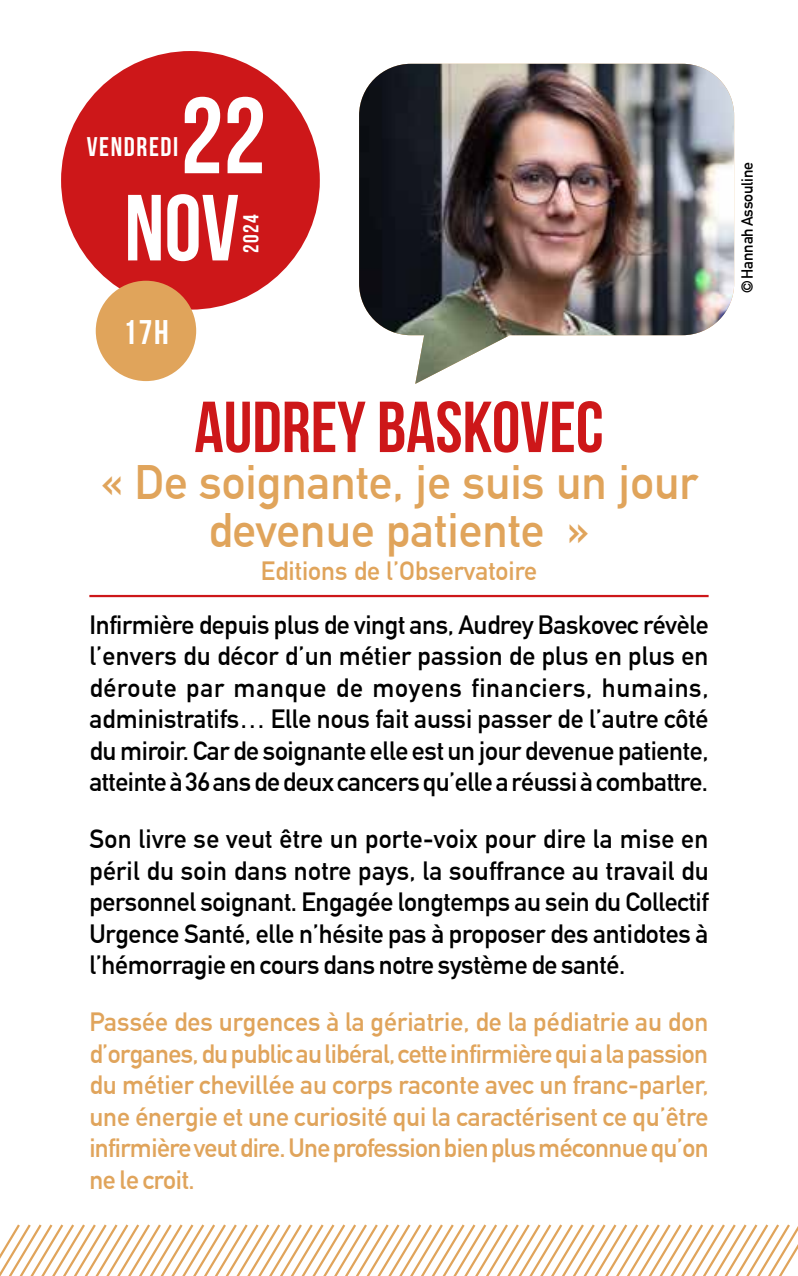
<style>
.page{position:relative;width:798px;height:1276px;background:#fff}
.page>*{position:absolute;margin:0;border:0;box-sizing:border-box;transform-origin:0 0}
.t1{font:108px "Bebas Neue";color:#fff}
.t2{font:93.6px "Bebas Neue";color:#fff}
.t3{font:72px "Bebas Neue";color:#cd1719}
.t4{font:700 47.25px/47.2px "DIN Alternate";color:#e0a45b;text-align:center}
.t5{font:34.2px "Bebas Neue";color:#fff}
.t6{font:27px "Bebas Neue";letter-spacing:.06em;color:#fff}
.t7{font:700 25.88px/31.5px "DIN Alternate";letter-spacing:-.01em;color:#000;text-align:justify}
.t8{font:700 25.88px/31.5px "DIN Alternate";letter-spacing:-.025em;color:#e0a45b;text-align:justify}
.t9{font:700 25.88px "DIN Alternate";color:#e0a45b}
.t10{font:21.6px "Bebas Neue";color:#fff}
.t11{font:700 15.75px "DIN Alternate";letter-spacing:-.01em;color:#000}
</style>
<div class="page">
<svg style="left:0;top:1224px;width:797px;height:52px"></svg>
<div style="left:61px;top:51px;width:259px;height:259px;background:#cd1719;border-radius:50%"></div>
<div style="left:96px;top:281px;width:100px;height:100px;background:#e0a45b;border-radius:50%"></div>
<img style="left:359px;top:64px;width:374px;height:320px">
<hr style="left:89px;top:595px;width:619px;height:2px;background:#cd1719">
<h1 class="t1" style="left:180px;top:77px;width:87px">22</h1>
<h2 class="t2" style="left:124px;top:177px;width:116px">NOV</h2>
<p class="t6" style="left:87px;top:132px;width:93px">VENDREDI</p>
<p class="t10" style="left:239px;top:253px;width:40px;rotate:-90deg">2024</p>
<h3 class="t5" style="left:123px;top:313px;width:47px">17H</h3>
<h3 class="t3" style="left:194px;top:388px;width:410px">AUDREY BASKOVEC</h3>
<h3 class="t4" style="left:100px;top:456px;width:598px">« De soignante, je suis un jour devenue patiente »</h3>
<p class="t9" style="left:260px;top:551px;width:278px">Editions de l’Observatoire</p>
<p class="t7" style="left:89px;top:607px;width:620px">Infirmière depuis plus de vingt ans, Audrey Baskovec révèle l’envers du décor d’un métier passion de plus en plus en déroute par manque de moyens financiers, humains, administratifs… Elle nous fait aussi passer de l’autre côté du miroir. Car de soignante elle est un jour devenue patiente, atteinte à 36 ans de deux cancers qu’elle a réussi à combattre.</p>
<p class="t7" style="left:89px;top:821px;width:620px">Son livre se veut être un porte-voix pour dire la mise en péril du soin dans notre pays, la souffrance au travail du personnel soignant. Engagée longtemps au sein du Collectif Urgence Santé, elle n’hésite pas à proposer des antidotes à l’hémorragie en cours dans notre système de santé.</p>
<p class="t8" style="left:89px;top:1004px;width:620px">Passée des urgences à la gériatrie, de la pédiatrie au don d’organes, du public au libéral, cette infirmière qui a la passion du métier chevillée au corps raconte avec un franc-parler, une énergie et une curiosité qui la caractérisent ce qu’être infirmière veut dire. Une profession bien plus méconnue qu’on ne le croit.</p>
<p class="t11" style="left:735px;top:293px;width:133px;rotate:-90deg">© Hannah Assouline</p>
</div>
